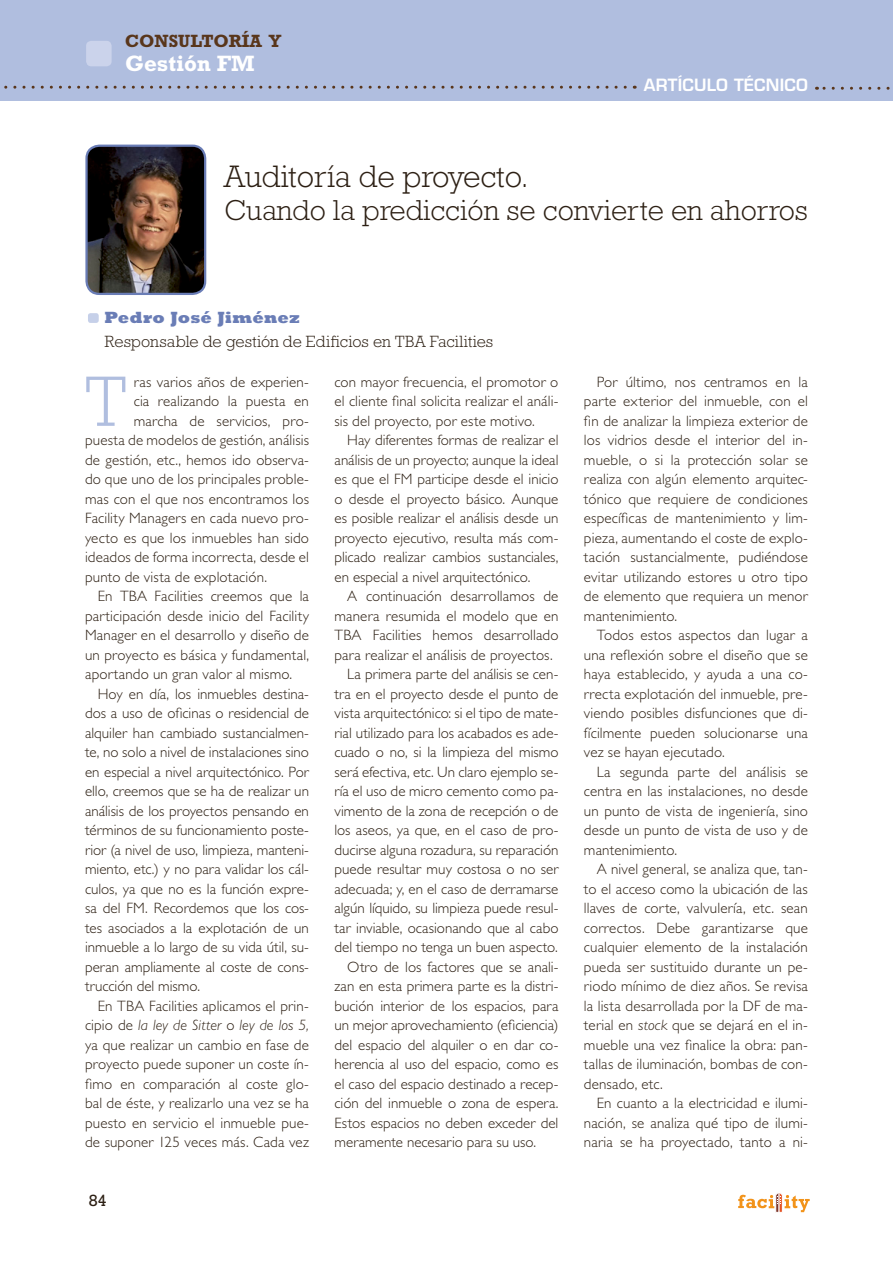
<style>
.page{position:relative;width:893px;height:1263px;background:#fff}
.page>*{position:absolute;margin:0;border:0;box-sizing:border-box;transform-origin:0 0}
.TEXTO_CAPITULAR{font:300 72.45px "Rockwell Std";color:#b0bedf}
.TITULAR{font:300 31.5px "Rockwell Std";color:#2d2014}
.TITULAR-2{font:300 29.25px "Rockwell Std";color:#2d2014}
.t1{font:700 22.5px "Rockwell Std";color:#fff}
.t2{font:700 18px "Rockwell Std";color:#59361b}
.NOMBRE{font:300 16.5px "Rockwell Std";letter-spacing:.005em;color:#2d2014}
.NOMBRE-2{font:800 16.5px "Rockwell Std";letter-spacing:.01em;color:#6a7db6}
.t3{font:600 16.5px "Eurostile LT Std";letter-spacing:.01em;color:#fff}
.t4{font:16.5px "Rockwell Std";color:#2d2014}
.TEXTO{font:300 15px/19.5px "Gill Sans Std";letter-spacing:.01em;color:#2d2014;text-align:justify}
.TEXTO_CAPITULAR-2{font:300 15px "Gill Sans Std";letter-spacing:.01em;color:#2d2014}
.s1{font-style:italic}
</style>
<div class="page">
<div style="left:0;top:0;width:893px;height:101px;background:#b0bedf"></div>
<svg style="left:816px;top:87px;width:74px;height:3px"></svg>
<svg style="left:4px;top:86px;width:621px;height:3px"></svg>
<div style="left:86px;top:41px;width:26px;height:25px;background:#cbd3eb;border-radius:5px"></div>
<svg style="left:738px;top:1193px;width:72px;height:20px"></svg>
<div style="left:88px;top:313px;width:11px;height:10px;background:#c6d0e9;border-radius:3px"></div>
<img style="left:88px;top:146px;width:117px;height:148px">
<div style="left:85px;top:145px;width:121px;height:150px;border:2px solid #6a7db6;border-radius:13px"></div>
<p class="t2" style="left:125px;top:30px;width:158px">CONSULTORÍA Y</p>
<h3 class="t1" style="left:125px;top:50px;width:131px">Gestión FM</h3>
<p class="t3" style="left:644px;top:75px;width:166px">ARTÍCULO TÉCNICO</p>
<p class="TITULAR" style="left:224px;top:159px;width:306px">Auditoría de proyecto.</p>
<p class="TITULAR-2" style="left:224px;top:194px;width:585px">Cuando la predicción se convierte en ahorros</p>
<p class="NOMBRE-2" style="left:105px;top:307px;width:197px">Pedro José Jiménez</p>
<p class="NOMBRE" style="left:105px;top:332px;width:390px">Responsable de gestión de Edificios en TBA Facilities</p>
<p class="TEXTO_CAPITULAR" style="left:85px;top:360px;width:43px">T</p>
<p class="TEXTO_CAPITULAR-2" style="left:134px;top:373px;width:177px">ras varios años de experien-</p>
<p class="TEXTO_CAPITULAR-2" style="left:134px;top:393px;width:177px">cia realizando la puesta en</p>
<p class="TEXTO_CAPITULAR-2" style="left:134px;top:412px;width:177px">marcha de servicios, pro-</p>
<p class="TEXTO_CAPITULAR-2" style="left:85px;top:432px;width:225px">puesta de modelos de gestión, análisis</p>
<p class="TEXTO_CAPITULAR-2" style="left:85px;top:451px;width:225px">de gestión, etc., hemos ido observa-</p>
<p class="TEXTO_CAPITULAR-2" style="left:85px;top:471px;width:225px">do que uno de los principales proble-</p>
<p class="TEXTO_CAPITULAR-2" style="left:85px;top:490px;width:225px">mas con el que nos encontramos los</p>
<p class="TEXTO_CAPITULAR-2" style="left:85px;top:510px;width:225px">Facility Managers en cada nuevo pro-</p>
<p class="TEXTO_CAPITULAR-2" style="left:85px;top:529px;width:225px">yecto es que los inmuebles han sido</p>
<p class="TEXTO_CAPITULAR-2" style="left:85px;top:549px;width:225px">ideados de forma incorrecta, desde el</p>
<p class="TEXTO_CAPITULAR-2" style="left:85px;top:568px;width:183px">punto de vista de explotación.</p>
<p class="TEXTO" style="left:85px;top:587px;width:225px;text-indent:13px">En TBA Facilities creemos que la participación desde inicio del Facility Manager en el desarrollo y diseño de un proyecto es básica y fundamental, aportando un gran valor al mismo.</p>
<p class="TEXTO" style="left:85px;top:684px;width:225px;text-indent:13px">Hoy en día, los inmuebles destina&shy;dos a uso de oficinas o residencial de alquiler han cambiado sustancialmen&shy;te, no solo a nivel de instalaciones sino en especial a nivel arquitectónico. Por ello, creemos que se ha de realizar un análisis de los proyectos pensando en términos de su funcionamiento poste&shy;rior (a nivel de uso, limpieza, manteni&shy;miento, etc.) y no para validar los cál&shy;culos, ya que no es la función expre&shy;sa del FM. Recordemos que los cos&shy;tes asociados a la explotación de un inmueble a lo largo de su vida útil, su&shy;peran ampliamente al coste de cons&shy;trucción del mismo.</p>
<p class="TEXTO" style="left:85px;top:996px;width:225px;text-indent:13px">En TBA Facilities aplicamos el prin&shy;cipio de <span class="s1">la ley de Sitter</span> o <span class="s1">ley de los 5, </span>ya que realizar un cambio en fase de proyecto puede suponer un coste ín&shy;fimo en comparación al coste glo&shy;bal de éste, y realizarlo una vez se ha puesto en servicio el inmueble pue&shy;de suponer 125 veces más. Cada vez</p>
<p class="t4" style="left:89px;top:1191px;width:19px">84</p>
<p class="TEXTO" style="left:334px;top:372px;width:225px">con mayor frecuencia, el promotor o el cliente final solicita realizar el análi&shy;sis del proyecto, por este motivo.</p>
<p class="TEXTO" style="left:334px;top:431px;width:225px;text-indent:13px">Hay diferentes formas de realizar el análisis de un proyecto; aunque la ideal es que el FM participe desde el inicio o desde el proyecto básico. Aunque es posible realizar el análisis desde un proyecto ejecutivo, resulta más com&shy;plicado realizar cambios sustanciales, en especial a nivel arquitectónico.</p>
<p class="TEXTO" style="left:334px;top:587px;width:225px;text-indent:13px">A continuación desarrollamos de manera resumida el modelo que en TBA Facilities hemos desarrollado para realizar el análisis de proyectos.</p>
<p class="TEXTO" style="left:334px;top:665px;width:225px;text-indent:13px">La primera parte del análisis se cen&shy;tra en el proyecto desde el punto de vista arquitectónico: si el tipo de mate&shy;rial utilizado para los acabados es ade&shy;cuado o no, si la limpieza del mismo será efectiva, etc. Un claro ejemplo se&shy;ría el uso de micro cemento como pa&shy;vimento de la zona de recepción o de los aseos, ya que, en el caso de pro&shy;ducirse alguna rozadura, su reparación puede resultar muy costosa o no ser adecuada; y, en el caso de derramarse algún líquido, su limpieza puede resul&shy;tar inviable, ocasionando que al cabo del tiempo no tenga un buen aspecto.</p>
<p class="TEXTO" style="left:334px;top:957px;width:225px;text-indent:13px">Otro de los factores que se anali&shy;zan en esta primera parte es la distri&shy;bución interior de los espacios, para un mejor aprovechamiento (eficiencia) del espacio del alquiler o en dar co&shy;herencia al uso del espacio, como es el caso del espacio destinado a recep&shy;ción del inmueble o zona de espera.<br>Estos espacios no deben exceder del meramente necesario para su uso.</p>
<p class="TEXTO" style="left:584px;top:372px;width:225px;text-indent:13px">Por último, nos centramos en la parte exterior del inmueble, con el fin de analizar la limpieza exterior de los vidrios desde el interior del in&shy;mueble, o si la protección solar se realiza con algún elemento arquitec&shy;tónico que requiere de condiciones específicas de mantenimiento y lim&shy;pieza, aumentando el coste de explo&shy;tación sustancialmente, pudiéndose evitar utilizando estores u otro tipo de elemento que requiera un menor mantenimiento.</p>
<p class="TEXTO" style="left:584px;top:626px;width:225px;text-indent:13px">Todos estos aspectos dan lugar a una reflexión sobre el diseño que se haya establecido, y ayuda a una co&shy;rrecta explotación del inmueble, pre&shy;viendo posibles disfunciones que di&shy;fícilmente pueden solucionarse una vez se hayan ejecutado.</p>
<p class="TEXTO" style="left:584px;top:762px;width:225px;text-indent:13px">La segunda parte del análisis se centra en las instalaciones, no desde un punto de vista de ingeniería, sino desde un punto de vista de uso y de mantenimiento.</p>
<p class="TEXTO" style="left:584px;top:860px;width:225px;text-indent:13px">A nivel general, se analiza que, tan&shy;to el acceso como la ubicación de las llaves de corte, valvulería, etc. sean correctos. Debe garantizarse que cualquier elemento de la instalación pueda ser sustituido durante un pe&shy;riodo mínimo de diez años. Se revisa la lista desarrollada por la DF de ma&shy;terial en <span class="s1">stock</span> que se dejará en el in&shy;mueble una vez finalice la obra: pan&shy;tallas de iluminación, bombas de con&shy;densado, etc.</p>
<p class="TEXTO" style="left:584px;top:1094px;width:225px;text-indent:13px">En cuanto a la electricidad e ilumi&shy;nación, se analiza qué tipo de ilumi&shy;naria se ha proyectado, tanto a ni-</p>
</div>
